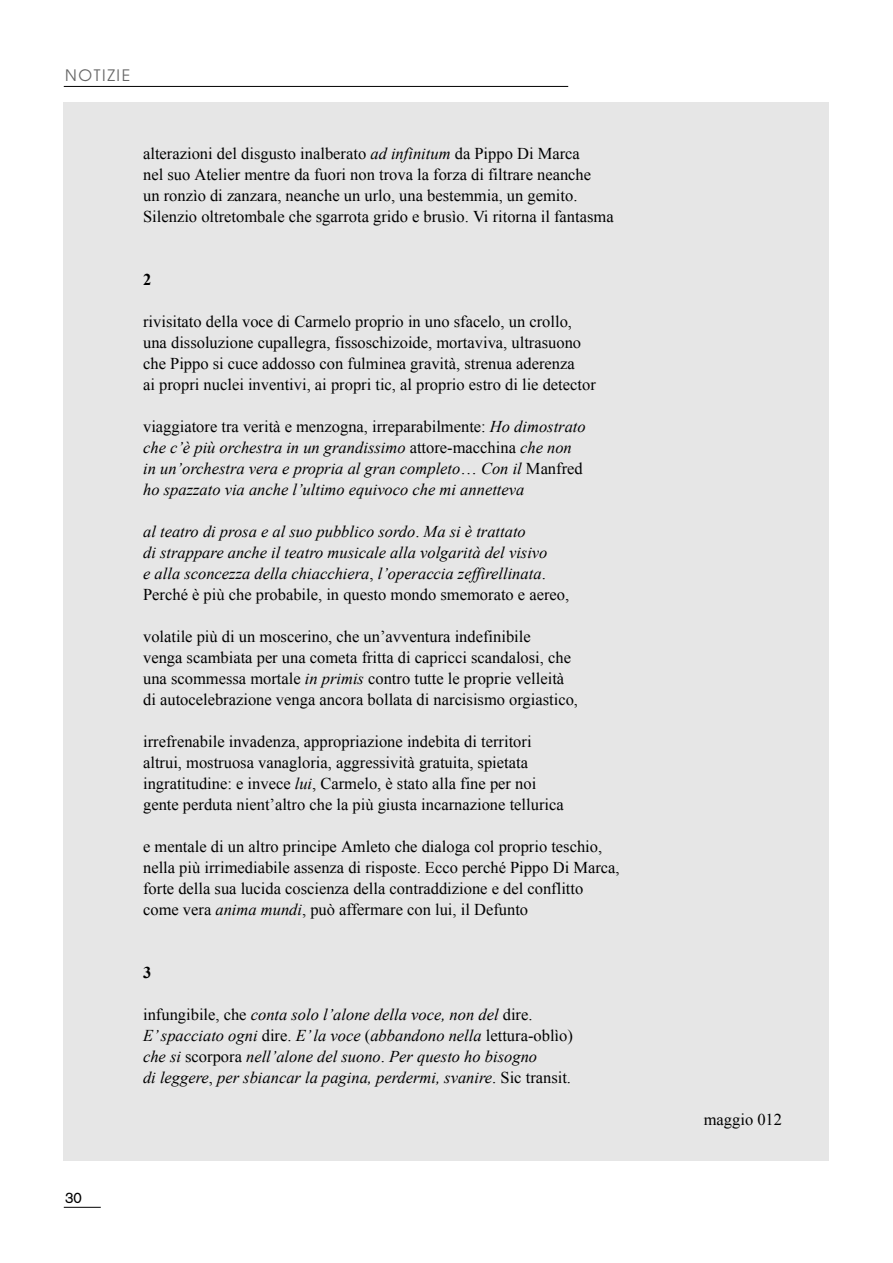
<style>
.page{position:relative;width:893px;height:1263px;background:#fff}
.page>*{position:absolute;margin:0;border:0;box-sizing:border-box;transform-origin:0 0}
.t1{font:16.5px/21px "Times New Roman";color:#000}
.t2{font:italic 16.5px/21px "Times New Roman";color:#000}
.t3{font:700 16.5px "Times New Roman";color:#000}
.t4{font:15.75px "Avant Garde";letter-spacing:.105em;color:#666}
.t5{font:15px "Akzidenz Grotesk";color:#000}
.s1{font-style:italic}
.s2{font-style:normal}
</style>
<div class="page">
<hr style="left:64px;top:86px;width:504px;height:1px;background:#000">
<hr style="left:64px;top:1207px;width:37px;height:1px;background:#000">
<div style="left:64px;top:102px;width:765px;height:1058px;background:#e6e6e6"></div>
<p class="t4" style="left:65px;top:66px;width:66px">NOTIZIE</p>
<p class="t1" style="left:143px;top:143px;width:472px">alterazioni del disgusto inalberato <span class="s1">ad infinitum</span> da Pippo Di Marca<br>nel suo Atelier mentre da fuori non trova la forza di filtrare neanche<br>un ronzìo di zanzara, neanche un urlo, una bestemmia, un gemito.<br>Silenzio oltretombale che sgarrota grido e brusìo. Vi ritorna il fantasma</p>
<p class="t3" style="left:143px;top:270px;width:10px">2</p>
<p class="t1" style="left:143px;top:311px;width:454px">rivisitato della voce di Carmelo proprio in uno sfacelo, un crollo, una dissoluzione cupallegra, fissoschizoide, mortaviva, ultrasuono che Pippo si cuce addosso con fulminea gravità, strenua aderenza<br>ai propri nuclei inventivi, ai propri tic, al proprio estro di lie detector</p>
<p class="t2" style="left:143px;top:416px;width:444px"><span class="s2">viaggiatore tra verità e menzogna, irreparabilmente:</span> Ho dimostrato che c’è più orchestra in un grandissimo <span class="s2">attore-macchina</span> che non in un’orchestra vera e propria al gran completo<span class="s2">…</span> Con il <span class="s2">Manfred </span>ho spazzato via anche l’ultimo equivoco che mi annetteva</p>
<p class="t2" style="left:143px;top:521px;width:428px">al teatro di prosa e al suo pubblico sordo<span class="s2">.</span> Ma si è trattato<br>di strappare anche il teatro musicale alla volgarità del visivo<br>e alla sconcezza della chiacchiera<span class="s2">,</span> l’operaccia zeffirellinata<span class="s2">.<br>Perché è più che probabile, in questo mondo smemorato e aereo,</span></p>
<p class="t1" style="left:143px;top:626px;width:436px">volatile più di un moscerino, che un’avventura indefinibile<br>venga scambiata per una cometa fritta di capricci scandalosi, che una scommessa mortale <span class="s1">in primis</span> contro tutte le proprie velleità di autocelebrazione venga ancora bollata di narcisismo orgiastico,</p>
<p class="t1" style="left:143px;top:731px;width:422px">irrefrenabile invadenza, appropriazione indebita di territori altrui, mostruosa vanagloria, aggressività gratuita, spietata ingratitudine: e invece <span class="s1">lui</span>, Carmelo, è stato alla fine per noi gente perduta nient’altro che la più giusta incarnazione tellurica</p>
<p class="t1" style="left:143px;top:836px;width:478px">e mentale di un altro principe Amleto che dialoga col proprio teschio, nella più irrimediabile assenza di risposte. Ecco perché Pippo Di Marca, forte della sua lucida coscienza della contraddizione e del conflitto come vera <span class="s1">anima mundi</span>, può affermare con lui, il Defunto</p>
<p class="t3" style="left:143px;top:963px;width:10px">3</p>
<p class="t2" style="left:143px;top:1004px;width:431px"><span class="s2">infungibile, che</span> conta solo l’alone della voce, non del <span class="s2">dire.<br></span>E’spacciato ogni <span class="s2">dire.</span> E’la voce <span class="s2">(</span>abbandono nella <span class="s2">lettura-oblìo) </span>che si <span class="s2">scorpora</span> nell’alone del suono<span class="s2">.</span> Per questo ho bisogno<br>di leggere<span class="s2">,</span> per sbiancar la pagina, perdermi, svanire<span class="s2">. Sic transit.</span></p>
<p class="t5" style="left:65px;top:1192px;width:18px">30</p>
<p class="t1" style="left:704px;top:1109px;width:80px">maggio 012</p>
</div>
